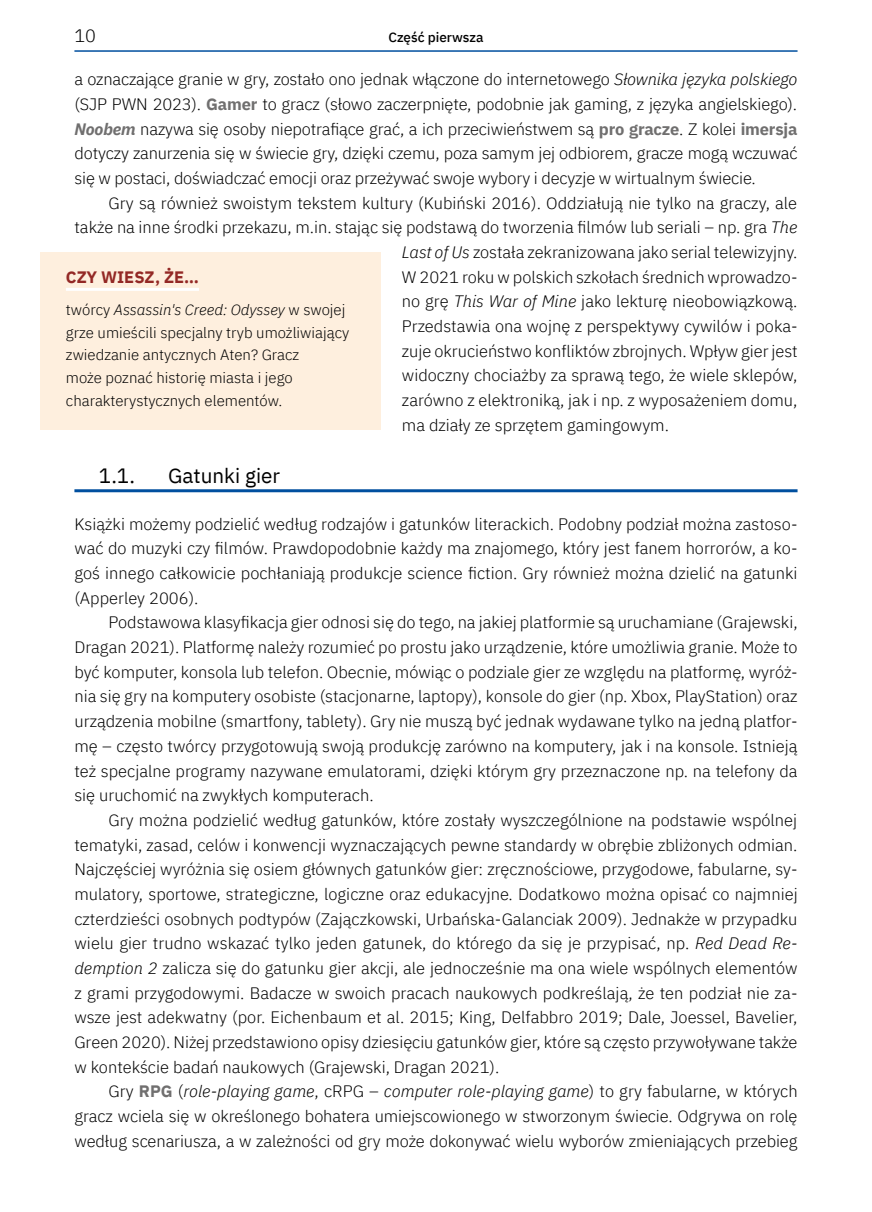
<style>
.page{position:relative;width:872px;height:1212px;background:#fff}
.page>*{position:absolute;margin:0;border:0;box-sizing:border-box;transform-origin:0 0}
.t1{font:20.7px "IBM Plex Sans";color:#000}
.t2{font:300 18px "IBM Plex Sans";color:#000}
.t3{font:300 16.5px/24.8px "IBM Plex Sans";color:#000;text-align:justify}
.t4{font:700 16.5px "IBM Plex Sans";color:#932825}
.t5{font:300 15px/22.6px "IBM Plex Sans";color:#000}
.t6{font:500 13.5px "IBM Plex Sans";color:#000}
.s1{font-style:italic}
.s2{font-weight:700;color:#706f6f}
.s3{font-weight:700;font-style:italic;color:#706f6f}
</style>
<div class="page">
<hr style="left:74px;top:50px;width:723px;height:2px;background:#004f9f">
<hr style="left:74px;top:489px;width:723px;height:3px;background:#004f9f">
<div style="left:40px;top:252px;width:341px;height:178px;background:#feefde"></div>
<hr style="left:66px;top:288px;width:133px;height:3px;background:#fff">
<p class="t2" style="left:74px;top:22px;width:23px">10</p>
<p class="t6" style="left:388px;top:27px;width:96px">Część pierwsza</p>
<p class="t3" style="left:74px;top:66px;width:724px">a oznaczające granie w gry, zostało ono jednak włączone do internetowego <span class="s1">Słownika języka polskiego </span>(SJP PWN 2023). <span class="s2">Gamer</span> to gracz (słowo zaczerpnięte, podobnie jak gaming, z języka angielskiego).<br><span class="s3">Noobem</span> nazywa się osoby niepotrafiące grać, a ich przeciwieństwem są <span class="s2">pro gracze</span>. Z kolei <span class="s2">imersja </span>dotyczy zanurzenia się w świecie gry, dzięki czemu, poza samym jej odbiorem, gracze mogą wczuwać się w postaci, doświadczać emocji oraz przeżywać swoje wybory i decyzje w wirtualnym świecie.</p>
<p class="t3" style="left:108px;top:189px;width:690px">Gry są również swoistym tekstem kultury (Kubiński 2016). Oddziałują nie tylko na graczy, ale</p>
<p class="t3" style="left:74px;top:214px;width:724px">także na inne środki przekazu, m.in. stając się podstawą do tworzenia filmów lub seriali – np. gra <span class="s1">The</span></p>
<p class="t3" style="left:402px;top:238px;width:397px"><span class="s1">Last of Us</span> została zekranizowana jako serial telewizyjny.</p>
<p class="t3" style="left:402px;top:263px;width:397px">W 2021 roku w polskich szkołach średnich wprowadzo-</p>
<p class="t3" style="left:402px;top:288px;width:397px">no grę <span class="s1">This War of Mine</span> jako lekturę nieobowiązkową.</p>
<p class="t3" style="left:402px;top:312px;width:397px">Przedstawia ona wojnę z perspektywy cywilów i poka-</p>
<p class="t3" style="left:402px;top:337px;width:397px">zuje okrucieństwo konfliktów zbrojnych. Wpływ gier jest</p>
<p class="t3" style="left:402px;top:362px;width:397px">widoczny chociażby za sprawą tego, że wiele sklepów,</p>
<p class="t3" style="left:402px;top:386px;width:397px">zarówno z elektroniką, jak i np. z wyposażeniem domu,</p>
<p class="t3" style="left:402px;top:411px;width:268px">ma działy ze sprzętem gamingowym.</p>
<p class="t1" style="left:99px;top:460px;width:38px">1.1.</p>
<p class="t1" style="left:168px;top:460px;width:114px">Gatunki gier</p>
<p class="t3" style="left:74px;top:510px;width:724px">Książki możemy podzielić według rodzajów i gatunków literackich. Podobny podział można zastoso&shy;wać do muzyki czy filmów. Prawdopodobnie każdy ma znajomego, który jest fanem horrorów, a ko&shy;goś innego całkowicie pochłaniają produkcje science fiction. Gry również można dzielić na gatunki (Apperley 2006).</p>
<p class="t3" style="left:74px;top:609px;width:724px;text-indent:34px">Podstawowa klasyfikacja gier odnosi się do tego, na jakiej platformie są uruchamiane (Grajewski, Dragan 2021). Platformę należy rozumieć po prostu jako urządzenie, które umożliwia granie. Może to być komputer, konsola lub telefon. Obecnie, mówiąc o podziale gier ze względu na platformę, wyróż&shy;nia się gry na komputery osobiste (stacjonarne, laptopy), konsole do gier (np. Xbox, PlayStation) oraz urządzenia mobilne (smartfony, tablety). Gry nie muszą być jednak wydawane tylko na jedną platfor&shy;mę – często twórcy przygotowują swoją produkcję zarówno na komputery, jak i na konsole. Istnieją też specjalne programy nazywane emulatorami, dzięki którym gry przeznaczone np. na telefony da się uruchomić na zwykłych komputerach.</p>
<p class="t3" style="left:74px;top:806px;width:725px;text-indent:34px">Gry można podzielić według gatunków, które zostały wyszczególnione na podstawie wspólnej tematyki, zasad, celów i konwencji wyznaczających pewne standardy w obrębie zbliżonych odmian.<br>Najczęściej wyróżnia się osiem głównych gatunków gier: zręcznościowe, przygodowe, fabularne, sy&shy;mulatory, sportowe, strategiczne, logiczne oraz edukacyjne. Dodatkowo można opisać co najmniej czterdzieści osobnych podtypów (Zajączkowski, Urbańska-Galanciak 2009). Jednakże w przypadku wielu gier trudno wskazać tylko jeden gatunek, do którego da się je przypisać, np. <span class="s1">Red Dead Re&shy;demption 2</span> zalicza się do gatunku gier akcji, ale jednocześnie ma ona wiele wspólnych elementów z grami przygodowymi. Badacze w swoich pracach naukowych podkreślają, że ten podział nie za&shy;wsze jest adekwatny (por. Eichenbaum et al. 2015; King, Delfabbro 2019; Dale, Joessel, Bavelier, Green 2020). Niżej przedstawiono opisy dziesięciu gatunków gier, które są często przywoływane także w kontekście badań naukowych (Grajewski, Dragan 2021).</p>
<p class="t3" style="left:74px;top:1078px;width:724px;text-indent:34px">Gry <span class="s2">RPG</span> (<span class="s1">role-playing game</span>, cRPG – <span class="s1">computer role-playing game</span>) to gry fabularne, w których gracz wciela się w określonego bohatera umiejscowionego w stworzonym świecie. Odgrywa on rolę według scenariusza, a w zależności od gry może dokonywać wielu wyborów zmieniających przebieg</p>
<p class="t4" style="left:66px;top:264px;width:135px">CZY WIESZ, ŻE…</p>
<p class="t5" style="left:66px;top:297px;width:285px">twórcy <span class="s1">Assassin's Creed: Odyssey</span> w swojej grze umieścili specjalny tryb umożliwiający zwiedzanie antycznych Aten? Gracz<br>może poznać historię miasta i jego charakterystycznych elementów.</p>
</div>
